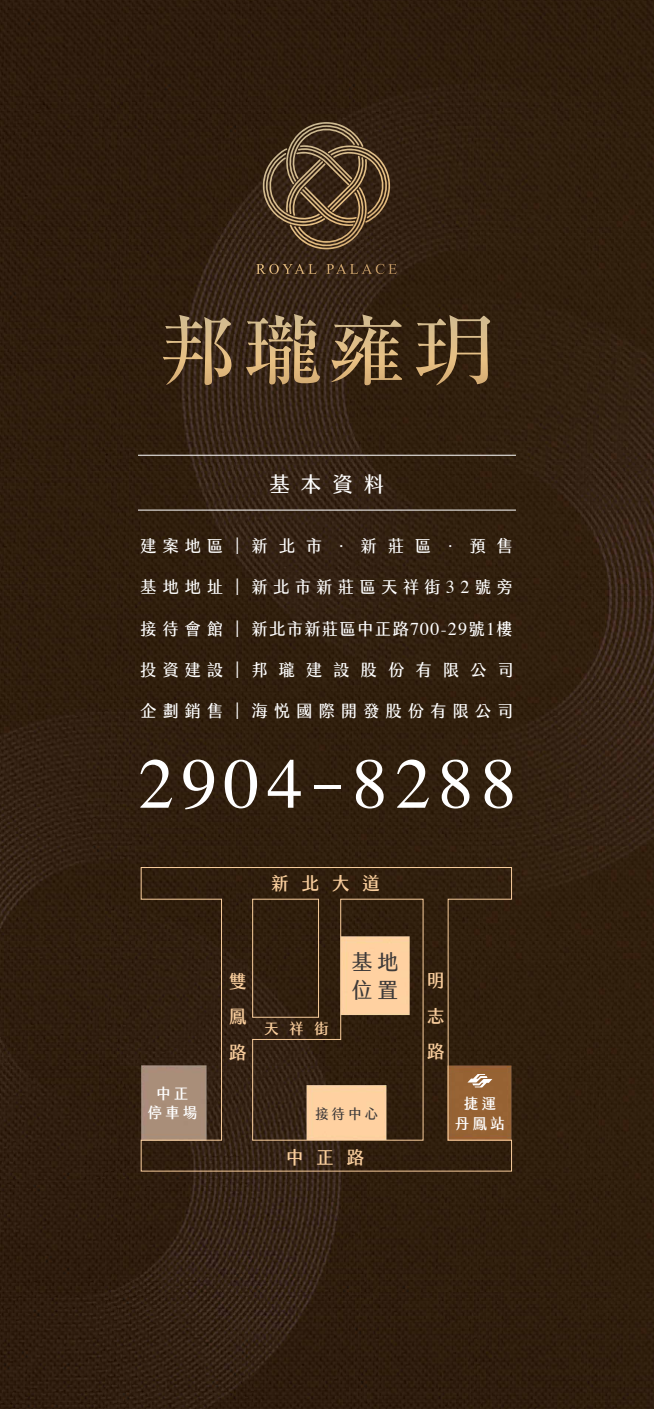
<style>
.page{position:relative;width:654px;height:1409px;background:#fff}
.page>*{position:absolute;margin:0;border:0;box-sizing:border-box;transform-origin:0 0}
.t1{font:71.55px "Times";letter-spacing:.1em;color:#fff}
.t2{font:21.3px "jf jinxuan 3.0 Medium";color:#3e3a39}
.t3{font:21px "jf jinxuan 3.0 Medium";color:#fff}
.t4{font:700 17.85px/35.6px "jf jinxuan 3.0 Semi";letter-spacing:.7em;color:#f9cd9c;text-align:justify}
.t5{font:16.5px "jf jinxuan 3.0 Medium";letter-spacing:.07em;color:#fff}
.t6{font:16.5px "jf jinxuan 3.0 Medium";letter-spacing:.31em;color:#fff}
.t7{font:16.5px "jf jinxuan 3.0 Medium";letter-spacing:.35em;color:#fff}
.t8{font:16.5px "jf jinxuan 3.0 Medium";letter-spacing:.65em;color:#fff}
.t9{font:16.5px "jf jinxuan 3.0 Medium";letter-spacing:.655em;color:#fff}
.t10{font:700 14.7px/20px "jf jinxuan 3.0 Semi";letter-spacing:.2em;color:#fff;text-align:center}
.t11{font:700 14.7px "jf jinxuan 3.0 Semi";color:#f9cd9c}
.t12{font:13.73px "jf jinxuan 3.0 Medium";color:#3e3a39}
.s1{font-family:"DF Ming Std W3"}
.s2{font-family:"Times";font-size:18px}
.s3{font-size:58.65px}
</style>
<div class="page">
<img style="left:0;top:0;width:654px;height:1408px">
<svg style="left:163px;top:315px;width:68px;height:70px;background:#685137"></svg>
<svg style="left:246px;top:314px;width:74px;height:70px;background:#786042"></svg>
<svg style="left:331px;top:314px;width:71px;height:71px;background:#6b5437"></svg>
<svg style="left:416px;top:315px;width:74px;height:70px;background:#644e31"></svg>
<svg style="left:263px;top:122px;width:127px;height:127px;background:#58432c"></svg>
<svg style="left:256px;top:264px;width:61px;height:10px"></svg>
<svg style="left:326px;top:264px;width:71px;height:10px"></svg>
<hr style="left:138px;top:510px;width:378px;height:1px;background:#fff">
<hr style="left:138px;top:455px;width:378px;height:1px;background:#fff">
<div style="left:114px;top:1038px;width:27px;height:129px;background:#2f1d0e"></div>
<div style="left:512px;top:1038px;width:27px;height:129px;background:#301f0d"></div>
<svg style="left:141px;top:867px;width:371px;height:304px;background:#4f3924"></svg>
<p class="t3" style="left:269px;top:464px;width:117px">基本資料</p>
<p class="t8" style="left:140px;top:531px;width:375px">建案地區｜新北市<span class="s1">．</span>新莊區<span class="s1">．</span>預售</p>
<p class="t6" style="left:140px;top:572px;width:374px">基地地址｜新北市新莊區天祥街<span class="s2">32</span>號旁</p>
<p class="t5" style="left:140px;top:613px;width:374px">接待會館｜新北市新莊區中正路<span class="s2">700-29</span>號<span class="s2">1</span>樓</p>
<p class="t9" style="left:140px;top:654px;width:375px">投資建設｜邦瓏建設股份有限公司</p>
<p class="t7" style="left:140px;top:696px;width:375px">企劃銷售｜海悅國際開發股份有限公司</p>
<h1 class="t1" style="left:138px;top:717px;width:380px">2904<span class="s3">-</span>8288</h1>
<p class="t4" style="left:271px;top:863px;width:110px">新北大道</p>
<p class="t4" style="left:229px;top:960px;width:19px">雙鳳路</p>
<p class="t11" style="left:264px;top:1014px;width:66px">天祥街</p>
<p class="t2" style="left:352px;top:942px;width:48px">基地</p>
<p class="t2" style="left:352px;top:970px;width:48px">位置</p>
<p class="t4" style="left:427px;top:960px;width:19px">明志路</p>
<p class="t10" style="left:147px;top:1081px;width:51px">中正停車場</p>
<p class="t10" style="left:455px;top:1091px;width:51px">捷運丹鳳站</p>
<p class="t12" style="left:315px;top:1101px;width:65px">接待中心</p>
<p class="t4" style="left:286px;top:1136px;width:80px">中正路</p>
</div>
